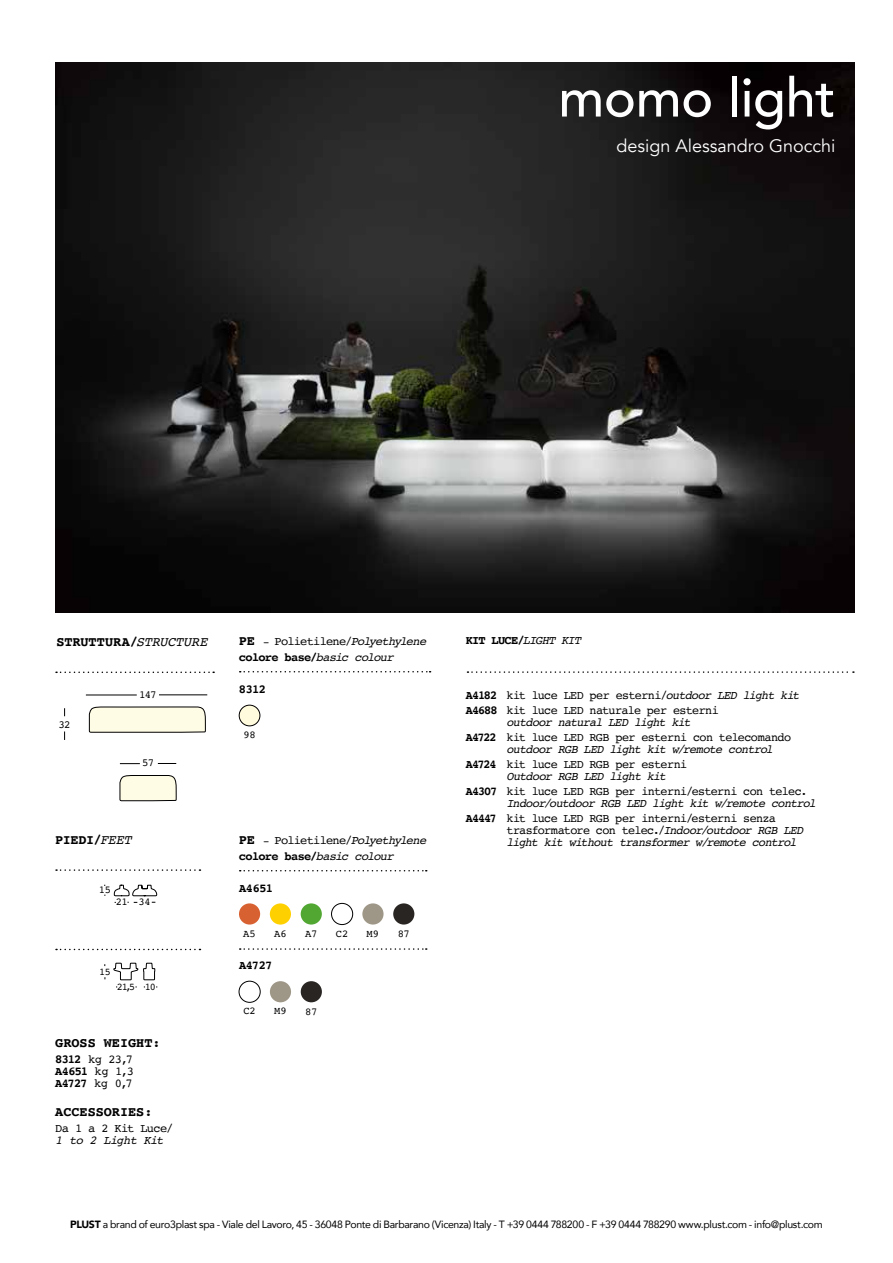
<style>
.page{position:relative;width:893px;height:1263px;background:#fff}
.page>*{position:absolute;margin:0;border:0;box-sizing:border-box;transform-origin:0 0}
.t1{font:500 54px "Avenir";letter-spacing:-.01em;color:#fff}
.t2{font:18px "Avenir";color:#fff}
.t3{font:700 13.5px "Courier";color:#000}
.t4{font:12px/15px "Courier";letter-spacing:-.055em;color:#000}
.t5{font:italic 12px/15px "Courier";letter-spacing:-.06em;color:#000}
.t6{font:700 12px "Courier";letter-spacing:-.06em;color:#000}
.t7{font:10.8px "Courier";letter-spacing:-.07em;color:#000}
.t8{font:10.5px "Avenir";letter-spacing:-.03em;color:#000}
.t9{font:10.5px "Courier";letter-spacing:-.04em;color:#000}
.t10{font:10.05px "Courier";color:#000}
.s1{font-weight:400;font-style:italic}
.s2{font-weight:700}
.s3{font-weight:700;font-size:13.5px}
.s4{font-size:10.5px}
.s5{font-style:italic}
.s6{font-weight:700;font-style:normal}
.s7{font-style:normal}
.s8{font-weight:900}
</style>
<div class="page">
<img style="left:55px;top:63px;width:800px;height:550px">
<div style="left:239px;top:705px;width:21px;height:21px;background:#fffbdc;border-radius:50%"></div>
<div style="left:239px;top:705px;width:21px;height:21px;border:1px solid #000;border-radius:50%"></div>
<svg style="left:240px;top:671px;width:191px;height:1px"></svg>
<hr style="left:159px;top:694px;width:48px;height:1px;background:#000">
<hr style="left:86px;top:695px;width:51px;height:1px;background:#000">
<svg style="left:89px;top:706px;width:117px;height:27px;background:#e8e6d2"></svg>
<svg style="left:158px;top:763px;width:18px;height:1px"></svg>
<svg style="left:120px;top:763px;width:20px;height:1px"></svg>
<svg style="left:119px;top:775px;width:58px;height:26px;background:#e6e3cf"></svg>
<svg style="left:56px;top:671px;width:158px;height:2px"></svg>
<svg style="left:114px;top:885px;width:43px;height:18px"></svg>
<svg style="left:56px;top:869px;width:144px;height:2px"></svg>
<svg style="left:240px;top:870px;width:187px;height:1px"></svg>
<div style="left:270px;top:903px;width:21px;height:21px;background:#ffd000;border-radius:11px"></div>
<div style="left:393px;top:903px;width:21px;height:21px;background:#282523;border-radius:11px"></div>
<div style="left:239px;top:903px;width:21px;height:21px;background:#d86132;border-radius:11px"></div>
<div style="left:301px;top:903px;width:21px;height:21px;background:#52a733;border-radius:11px"></div>
<div style="left:331px;top:903px;width:22px;height:22px;border:1px solid #000;border-radius:50%"></div>
<div style="left:362px;top:903px;width:22px;height:21px;background:#9e9686;border-radius:11px"></div>
<svg style="left:467px;top:671px;width:387px;height:2px"></svg>
<svg style="left:240px;top:948px;width:187px;height:2px"></svg>
<div style="left:301px;top:981px;width:21px;height:21px;background:#282523;border-radius:11px"></div>
<div style="left:239px;top:981px;width:21px;height:21px;border:1px solid #000;border-radius:50%"></div>
<div style="left:270px;top:981px;width:21px;height:21px;background:#9e9686;border-radius:11px"></div>
<svg style="left:113px;top:963px;width:43px;height:17px"></svg>
<svg style="left:56px;top:949px;width:144px;height:1px"></svg>
<h1 class="t1" style="left:558px;top:51px;width:279px">momo light</h1>
<h2 class="t2" style="left:616px;top:135px;width:221px">design Alessandro Gnocchi</h2>
<p class="t3" style="left:57px;top:631px;width:152px">STRUTTURA/<span class="s1">STRUCTURE</span></p>
<p class="t7" style="left:58px;top:716px;width:14px">32</p>
<p class="t7" style="left:139px;top:686px;width:19px">147</p>
<p class="t7" style="left:142px;top:755px;width:14px">57</p>
<p class="t3" style="left:55px;top:828px;width:78px">PIEDI/<span class="s1">FEET</span></p>
<p class="t9" style="left:99px;top:882px;width:14px">15</p>
<p class="t9" style="left:116px;top:894px;width:36px">21 34</p>
<p class="t10" style="left:99px;top:964px;width:13px">15</p>
<p class="t10" style="left:117px;top:979px;width:20px">21,5</p>
<p class="t10" style="left:145px;top:979px;width:12px">10</p>
<p class="t3" style="left:55px;top:1031px;width:107px">GROSS WEIGHT:</p>
<p class="t4" style="left:55px;top:1053px;width:80px;line-height:12px;text-align:justify"><span class="s2">8312</span> kg 23,7<br><span class="s2">A4651</span> kg 1,3<br><span class="s2">A4727</span> kg 0,7</p>
<p class="t3" style="left:55px;top:1100px;width:99px">ACCESSORIES:</p>
<p class="t4" style="left:55px;top:1120px;width:120px">Da 1 a 2 Kit Luce/</p>
<p class="t5" style="left:55px;top:1132px;width:110px">1 to 2 Light Kit</p>
<p class="t4" style="left:239px;top:634px;width:189px"><span class="s3">PE</span> <span class="s4">-</span> Polietilene/<span class="s5">Polyethylene</span></p>
<p class="t6" style="left:239px;top:647px;width:156px">colore base/<span class="s1">basic colour</span></p>
<p class="t6" style="left:239px;top:680px;width:29px">8312</p>
<p class="t7" style="left:258px;top:686px;width:14px">57</p>
<p class="t9" style="left:243px;top:727px;width:14px">98</p>
<p class="t4" style="left:239px;top:833px;width:189px"><span class="s3">PE</span> <span class="s4">-</span> Polietilene/<span class="s5">Polyethylene</span></p>
<p class="t6" style="left:239px;top:846px;width:156px">colore base/<span class="s1">basic colour</span></p>
<p class="t6" style="left:239px;top:878px;width:35px">A4651</p>
<p class="t9" style="left:243px;top:925px;width:14px">A5</p>
<p class="t9" style="left:274px;top:925px;width:14px">A6</p>
<p class="t9" style="left:305px;top:925px;width:14px">A7</p>
<p class="t9" style="left:336px;top:925px;width:14px">C2</p>
<p class="t9" style="left:367px;top:925px;width:14px">M9</p>
<p class="t9" style="left:398px;top:925px;width:14px">87</p>
<p class="t6" style="left:239px;top:956px;width:35px">A4727</p>
<p class="t9" style="left:243px;top:1003px;width:14px">C2</p>
<p class="t9" style="left:274px;top:1003px;width:14px">M9</p>
<p class="t9" style="left:305px;top:1003px;width:14px">87</p>
<p class="t6" style="left:466px;top:631px;width:117px">KIT LUCE/<span class="s1">LIGHT KIT</span></p>
<p class="t4" style="left:466px;top:687px;width:335px"><span class="s2">A4182</span> kit luce LED per esterni/<span class="s5">outdoor LED light kit<br></span><span class="s2">A4688</span> kit luce LED naturale per esterni</p>
<p class="t4" style="left:466px;top:714px;width:327px;text-indent:41px"><span class="s5">outdoor natural LED light kit<br></span><span class="s2">A4722</span> kit luce LED RGB per esterni con telecomando</p>
<p class="t5" style="left:466px;top:741px;width:309px;text-indent:41px">outdoor RGB LED light kit w/remote control<br><span class="s6">A4724</span> <span class="s7">kit luce LED RGB per esterni</span></p>
<p class="t4" style="left:466px;top:768px;width:343px;text-indent:41px"><span class="s5">Outdoor RGB LED light kit<br></span><span class="s2">A4307</span> kit luce LED RGB per interni/esterni con telec.</p>
<p class="t5" style="left:466px;top:795px;width:351px;text-indent:41px">Indoor/outdoor RGB LED light kit w/remote control<br><span class="s6">A4447</span> <span class="s7">kit luce LED RGB per interni/esterni senza</span></p>
<p class="t5" style="left:506px;top:824px;width:298px;line-height:12px"><span class="s7">trasformatore con telec./</span>Indoor/outdoor RGB LED light kit without transformer w/remote control</p>
<p class="t8" style="left:70px;top:1216px;width:754px"><span class="s8">PLUST</span> a brand of euro3plast spa - Viale del Lavoro, 45 - 36048 Ponte di Barbarano (Vicenza) Italy - T +39 0444 788200 - F +39 0444 788290 www.plust.com - info@plust.com</p>
</div>
